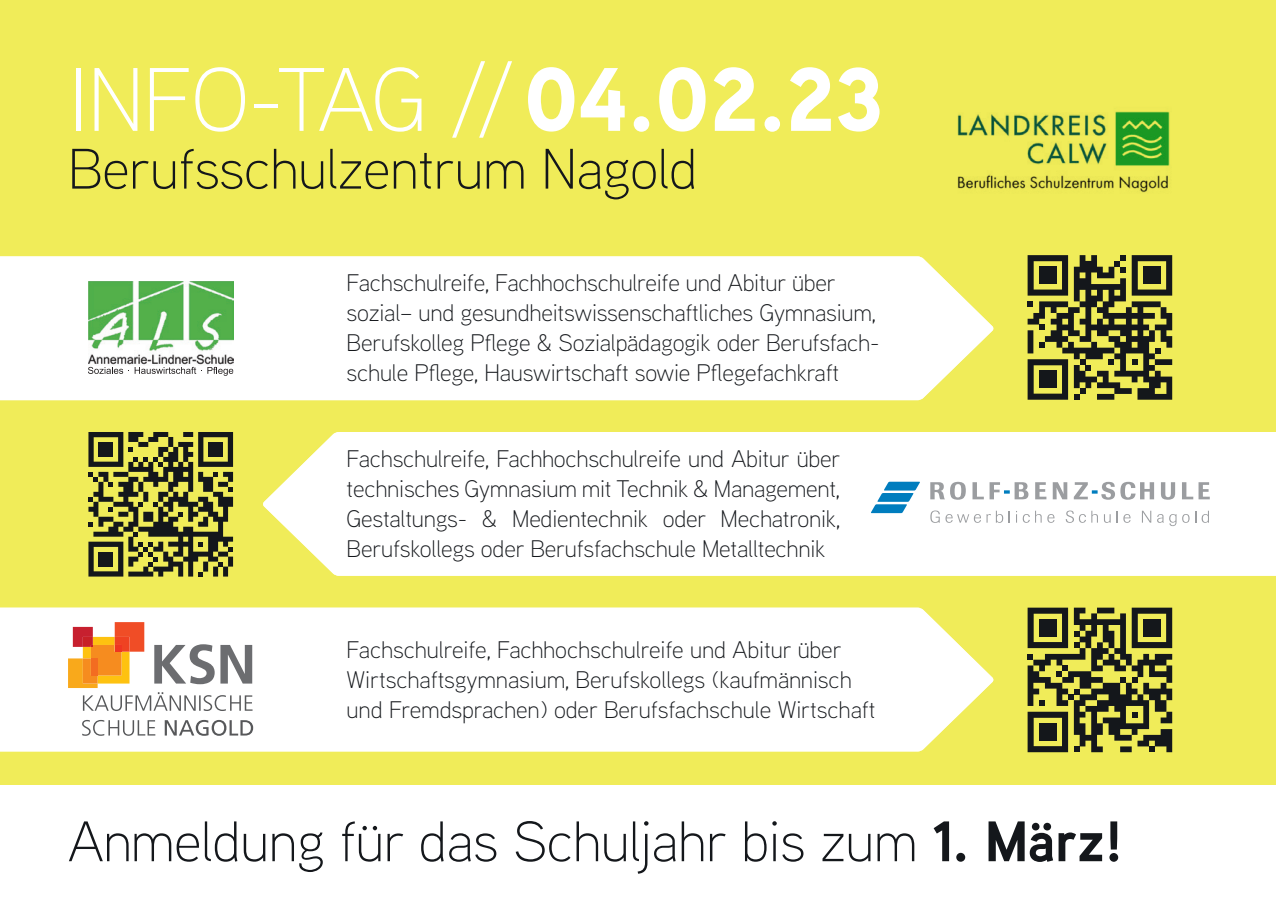
<style>
.page{position:relative;width:1276px;height:910px;background:#fff}
.page>*{position:absolute;margin:0;border:0;box-sizing:border-box;transform-origin:0 0}
.t1{font:300 90px "Aaux Next";letter-spacing:-.01em;color:#fff}
.t2{font:300 57px "Aaux Next";letter-spacing:-.01em;color:#14171b}
.t3{font:300 24px/30px "Aaux Next";letter-spacing:-.01em;color:#14171b}
.s1{font-weight:900}
.s2{font-weight:700}
</style>
<div class="page">
<div style="left:0;top:0;width:1276px;height:784px;background:#f0ec59"></div>
<div style="left:263px;top:432px;width:1013px;height:144px;background:#fff"></div>
<div style="left:0;top:256px;width:993px;height:144px;background:#fff"></div>
<div style="left:0;top:608px;width:993px;height:143px;background:#fff"></div>
<img style="left:88px;top:282px;width:146px;height:84px">
<div style="left:84px;top:366px;width:168px;height:11px;background:#fff"></div>
<svg style="left:88px;top:367px;width:41px;height:7px"></svg>
<svg style="left:135px;top:367px;width:98px;height:9px"></svg>
<svg style="left:930px;top:482px;width:36px;height:18px"></svg>
<svg style="left:972px;top:482px;width:56px;height:17px"></svg>
<svg style="left:1035px;top:482px;width:11px;height:17px"></svg>
<svg style="left:1052px;top:482px;width:15px;height:17px"></svg>
<svg style="left:1073px;top:482px;width:81px;height:18px"></svg>
<svg style="left:1161px;top:482px;width:14px;height:18px"></svg>
<svg style="left:1182px;top:482px;width:27px;height:17px"></svg>
<svg style="left:930px;top:510px;width:73px;height:13px"></svg>
<svg style="left:1009px;top:511px;width:1px;height:12px"></svg>
<svg style="left:1016px;top:511px;width:25px;height:12px"></svg>
<svg style="left:1047px;top:514px;width:7px;height:9px"></svg>
<svg style="left:1065px;top:511px;width:33px;height:12px"></svg>
<svg style="left:1104px;top:514px;width:6px;height:9px"></svg>
<svg style="left:1116px;top:511px;width:1px;height:12px"></svg>
<svg style="left:1123px;top:514px;width:7px;height:9px"></svg>
<svg style="left:1142px;top:511px;width:9px;height:12px"></svg>
<svg style="left:1157px;top:514px;width:19px;height:12px"></svg>
<svg style="left:1182px;top:514px;width:7px;height:9px"></svg>
<svg style="left:1195px;top:511px;width:14px;height:12px"></svg>
<svg style="left:870px;top:482px;width:50px;height:31px;background:#77b9dc"></svg>
<svg style="left:1027px;top:608px;width:145px;height:144px"></svg>
<div style="left:1039px;top:619px;width:17px;height:18px;background:#14171b"></div>
<div style="left:1143px;top:619px;width:17px;height:18px;background:#14171b"></div>
<div style="left:1039px;top:723px;width:17px;height:18px;background:#14171b"></div>
<svg style="left:88px;top:432px;width:145px;height:145px"></svg>
<div style="left:98px;top:442px;width:15px;height:15px;background:#14171b"></div>
<div style="left:208px;top:442px;width:15px;height:15px;background:#14171b"></div>
<div style="left:98px;top:552px;width:15px;height:15px;background:#14171b"></div>
<svg style="left:82px;top:720px;width:171px;height:16px;background:#d0d0d1"></svg>
<svg style="left:68px;top:622px;width:184px;height:89px;background:#e3cab5"></svg>
<img style="left:957px;top:111px;width:213px;height:82px">
<svg style="left:1027px;top:255px;width:145px;height:145px"></svg>
<div style="left:1039px;top:267px;width:17px;height:17px;background:#14171b"></div>
<div style="left:1143px;top:267px;width:17px;height:17px;background:#14171b"></div>
<div style="left:1039px;top:371px;width:17px;height:17px;background:#14171b"></div>
<h1 class="t1" style="left:68px;top:40px;width:817px">INFO-TAG //<span class="s1">04.02.23</span></h1>
<h2 class="t2" style="left:68px;top:131px;width:631px">Berufsschulzentrum Nagold</h2>
<p class="t3" style="left:347px;top:267px;width:534px">Fachschulreife, Fachhochschulreife und Abitur über sozial– und gesundheitswissenschaftliches Gymnasium, Berufskolleg Pflege &amp; Sozialpädagogik oder Berufsfach&shy;schule Pflege, Hauswirtschaft sowie Pflegefachkraft</p>
<p class="t3" style="left:347px;top:443px;width:495px;text-align:justify">Fachschulreife, Fachhochschulreife und Abitur über technisches Gymnasium mit Technik &amp; Management, Gestaltungs- &amp; Medientechnik oder Mechatronik, Berufskollegs oder Berufsfachschule Metalltechnik</p>
<p class="t3" style="left:347px;top:634px;width:530px">Fachschulreife, Fachhochschulreife und Abitur über<br>Wirtschaftsgymnasium, Berufskollegs (kaufmännisch und Fremdsprachen) oder Berufsfachschule Wirtschaft</p>
<h2 class="t2" style="left:68px;top:804px;width:1056px">Anmeldung für das Schuljahr bis zum <span class="s2">1. März!</span></h2>
</div>
